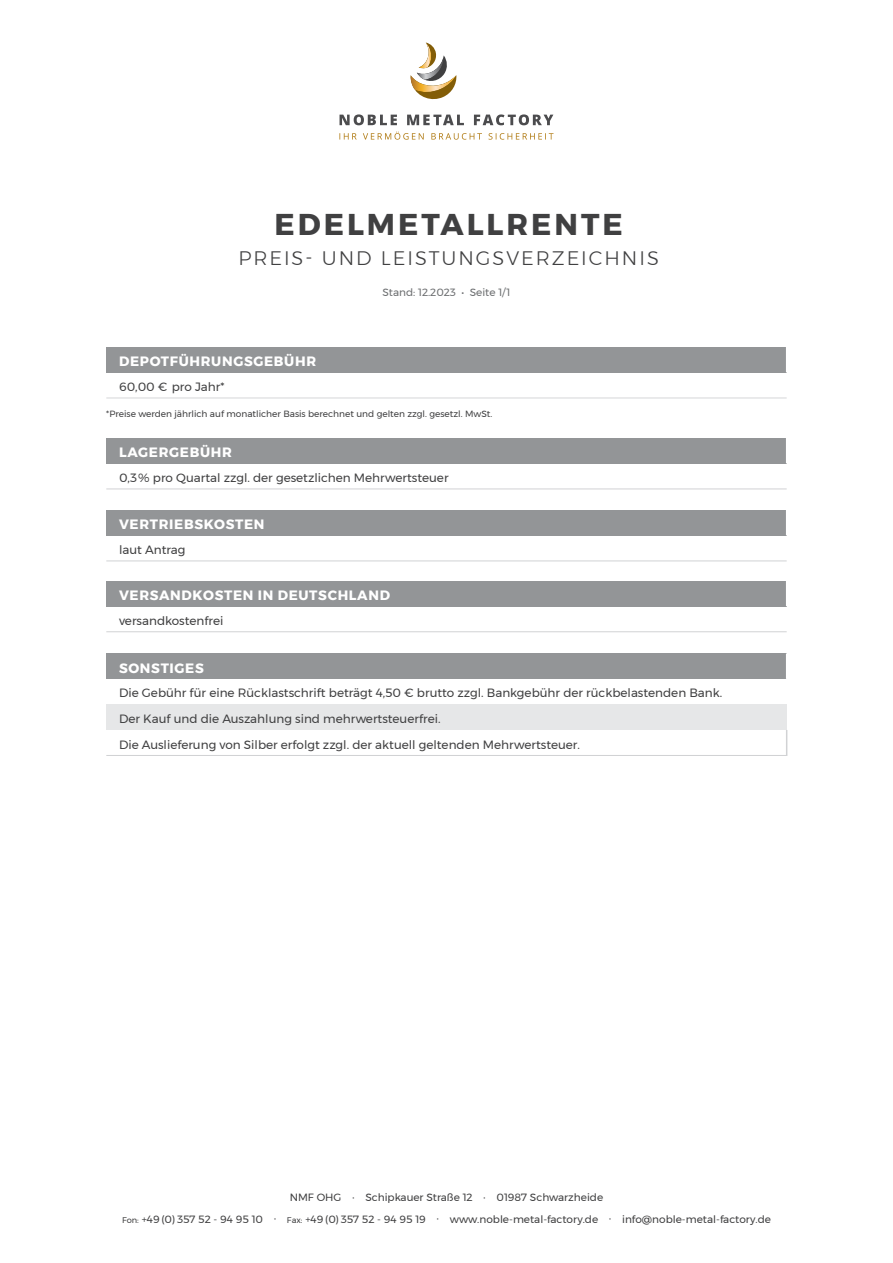
<style>
.page{position:relative;width:893px;height:1263px;background:#fff}
.page>*{position:absolute;margin:0;border:0;box-sizing:border-box;transform-origin:0 0}
.t1{font:700 30px "Montserrat";letter-spacing:.1em;color:#404041}
.t2{font:300 19.5px "Montserrat";letter-spacing:.1em;color:#404041}
.t3{font:700 13.5px "Montserrat";letter-spacing:.05em;color:#fff}
.t4{font:12px/25.5px "Montserrat";color:#404041}
.t5{font:10.5px/21.3px "Montserrat";color:#404041;text-align:center}
.t6{font:10.5px "Montserrat";color:#6c6e70}
.t7{font:9px "Montserrat";color:#404041}
.s1{font-size:7.5px}
.s2{font-size:8.25px}
</style>
<div class="page">
<svg style="left:410px;top:45px;width:47px;height:55px"></svg>
<img style="left:418px;top:43px;width:13px;height:25px">
<svg style="left:339px;top:132px;width:214px;height:8px"></svg>
<svg style="left:340px;top:114px;width:57px;height:11px"></svg>
<svg style="left:407px;top:115px;width:57px;height:10px"></svg>
<svg style="left:474px;top:114px;width:79px;height:11px"></svg>
<div style="left:106px;top:347px;width:681px;height:25px;background:#939597"></div>
<svg style="left:786px;top:347px;width:1px;height:25px"></svg>
<hr style="left:106px;top:398px;width:681px;height:1px;background:#d5d6d8">
<div style="left:106px;top:438px;width:681px;height:25px;background:#939597"></div>
<svg style="left:786px;top:438px;width:1px;height:25px"></svg>
<hr style="left:106px;top:489px;width:681px;height:1px;background:#d1d2d4">
<div style="left:106px;top:581px;width:681px;height:25px;background:#939597"></div>
<svg style="left:786px;top:581px;width:1px;height:25px"></svg>
<hr style="left:106px;top:631px;width:681px;height:1px;background:#d1d2d4">
<div style="left:106px;top:653px;width:681px;height:26px;background:#939597"></div>
<div style="left:106px;top:704px;width:681px;height:26px;background:#e6e7e8"></div>
<svg style="left:786px;top:653px;width:1px;height:26px"></svg>
<svg style="left:786px;top:730px;width:1px;height:25px"></svg>
<hr style="left:106px;top:755px;width:681px;height:1px;background:#d1d2d4">
<div style="left:106px;top:510px;width:681px;height:25px;background:#939597"></div>
<svg style="left:786px;top:510px;width:1px;height:25px"></svg>
<hr style="left:106px;top:560px;width:681px;height:1px;background:#d1d2d4">
<h1 class="t1" style="left:275px;top:207px;width:350px">EDELMETALLRENTE</h1>
<h2 class="t2" style="left:238px;top:243px;width:422px">PREIS- UND LEISTUNGSVERZEICHNIS</h2>
<p class="t3" style="left:119px;top:354px;width:199px">DEPOTFÜHRUNGSGEBÜHR</p>
<p class="t4" style="left:119px;top:375px;width:107px">60,00 € pro Jahr*</p>
<p class="t6" style="left:382px;top:287px;width:130px">Stand: 12.2023 • Seite 1/1</p>
<p class="t7" style="left:106px;top:410px;width:387px">*Preise werden jährlich auf monatlicher Basis berechnet und gelten zzgl. gesetzl. MwSt.</p>
<p class="t3" style="left:119px;top:445px;width:114px">LAGERGEBÜHR</p>
<p class="t4" style="left:119px;top:465px;width:331px">0,3% pro Quartal zzgl. der gesetzlichen Mehrwertsteuer</p>
<p class="t3" style="left:119px;top:517px;width:147px">VERTRIEBSKOSTEN</p>
<p class="t4" style="left:119px;top:537px;width:68px">laut Antrag</p>
<p class="t3" style="left:119px;top:587px;width:272px">VERSANDKOSTEN IN DEUTSCHLAND</p>
<p class="t4" style="left:119px;top:608px;width:106px">versandkostenfrei</p>
<p class="t3" style="left:119px;top:660px;width:86px">SONSTIGES</p>
<p class="t4" style="left:119px;top:681px;width:605px">Die Gebühr für eine Rücklastschrift beträgt 4,50 € brutto zzgl. Bankgebühr der rückbelastenden Bank.<br>Der Kauf und die Auszahlung sind mehrwertsteuerfrei.<br>Die Auslieferung von Silber erfolgt zzgl. der aktuell geltenden Mehrwertsteuer.</p>
<p class="t5" style="left:122px;top:1188px;width:650px">NMF OHG <span class="s1">•</span> Schipkauer Straße 12 <span class="s1">•</span> 01987 Schwarzheide<br><span class="s2">Fon:</span> +49 (0) 357 52 - 94 95 10 <span class="s1">•</span> <span class="s2">Fax:</span> +49 (0) 357 52 - 94 95 19 <span class="s1">•</span> www.noble-metal-factory.de <span class="s1">•</span> info@noble-metal-factory.de</p>
</div>
